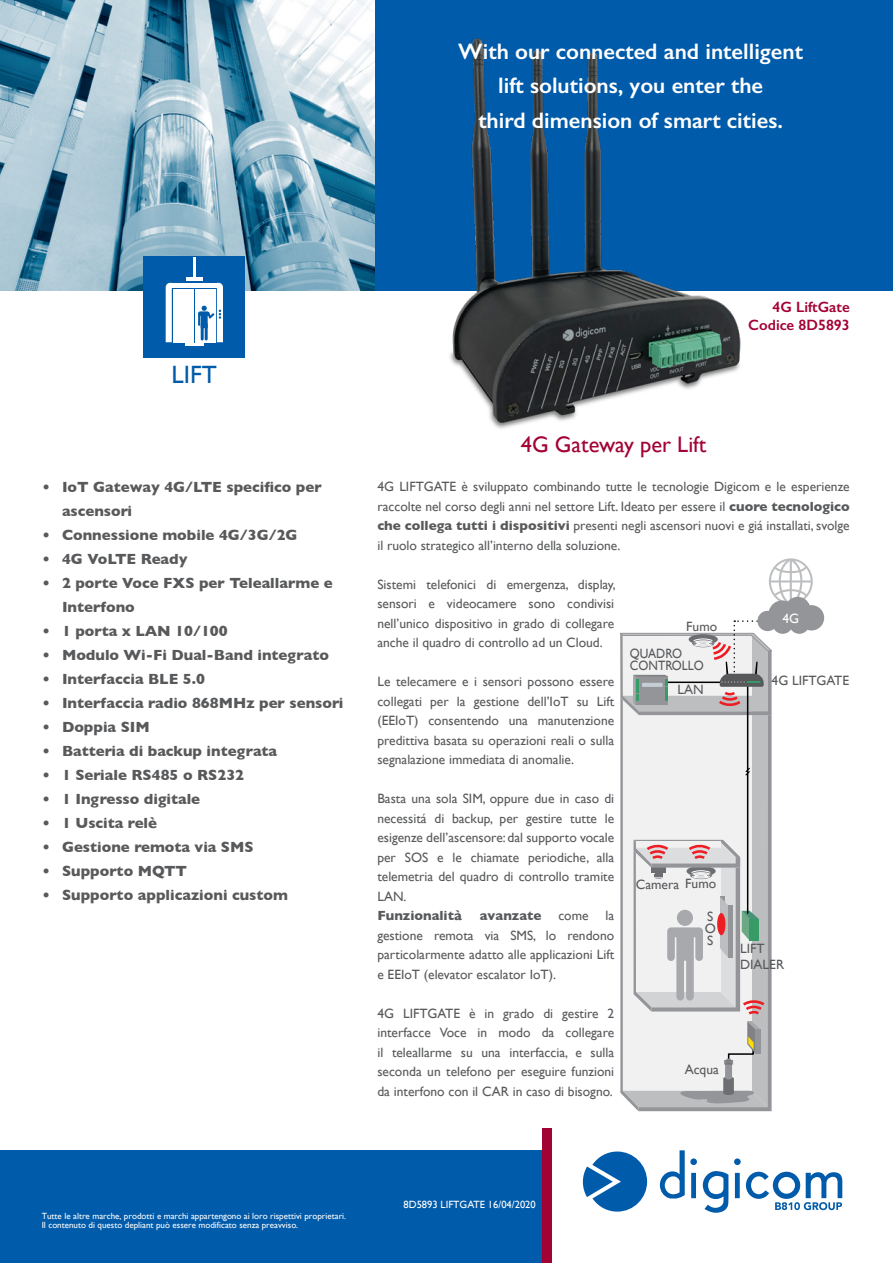
<style>
.page{position:relative;width:893px;height:1263px;background:#fff}
.page>*{position:absolute;margin:0;border:0;box-sizing:border-box;transform-origin:0 0}
.t1{font:25.05px "Gill Sans";color:#005baa}
.t2{font:600 22.5px/34.5px "Gill Sans";color:#fff;text-align:center}
.t3{font:22.5px "Gill Sans";color:#a30234}
.t4{font:700 15px/24px "Gill Sans";color:#58595b}
.t5{font:600 15px/18px "Gill Sans";color:#a30234;text-align:right}
.t6{font:13.5px/19.5px "Gill Sans";color:#58595b;text-align:justify}
.t7{font:700 13.5px "Gill Sans";color:#58595b}
.t8{font:13.5px/12px "Gill Sans";color:#58595b;scale:.9 1}
.t9{font:13.5px "Gill Sans";color:#fff}
.t10{font:10.5px "Gill Sans";color:#fff}
.t11{font:9px/9px "Gill Sans";color:#fff}
.s1{font-weight:700}
</style>
<div class="page">
<div style="left:0;top:1150px;width:543px;height:113px;background:#005baa"></div>
<div style="left:543px;top:1128px;width:9px;height:135px;background:#a30234"></div>
<svg style="left:583px;top:1151px;width:64px;height:60px"></svg>
<svg style="left:660px;top:1150px;width:37px;height:49px"></svg>
<svg style="left:703px;top:1171px;width:25px;height:42px"></svg>
<svg style="left:734px;top:1158px;width:108px;height:52px"></svg>
<svg style="left:620px;top:558px;width:204px;height:553px"></svg>
<img style="left:0;top:0;width:376px;height:291px">
<div style="left:143px;top:257px;width:102px;height:101px;background:#005baa"></div>
<hr style="left:193px;top:257px;width:3px;height:21px;background:#fff">
<div style="left:171px;top:283px;width:47px;height:5px;background:#fff"></div>
<div style="left:173px;top:289px;width:21px;height:53px;background:#fff"></div>
<svg style="left:166px;top:283px;width:6px;height:59px"></svg>
<hr style="left:187px;top:278px;width:16px;height:3px;background:#fff">
<svg style="left:185px;top:283px;width:38px;height:63px"></svg>
<div style="left:376px;top:0;width:517px;height:291px;background:#005baa"></div>
<img style="left:450px;top:38px;width:291px;height:391px">
<h2 class="t2" style="left:458px;top:34px;width:346px">With our connected and intelligent lift solutions, you enter the<br>third dimension of smart cities.</h2>
<h1 class="t1" style="left:171px;top:360px;width:47px">LIFT</h1>
<p class="t4" style="left:62px;top:474px;width:261px;text-indent:-20px">• IoT Gateway 4G/LTE specifico per ascensori</p>
<p class="t4" style="left:43px;top:522px;width:257px">• Connessione mobile 4G/3G/2G</p>
<p class="t4" style="left:43px;top:546px;width:146px">• 4G VoLTE Ready</p>
<p class="t4" style="left:62px;top:570px;width:272px;text-indent:-20px">• 2 porte Voce FXS per Teleallarme e<br>Interfono</p>
<p class="t4" style="left:43px;top:618px;width:187px">• 1 porta x LAN 10/100</p>
<p class="t4" style="left:43px;top:642px;width:288px">• Modulo Wi-Fi Dual-Band integrato</p>
<p class="t4" style="left:43px;top:666px;width:164px">• Interfaccia BLE 5.0</p>
<p class="t4" style="left:43px;top:690px;width:302px">• Interfaccia radio 868MHz per sensori</p>
<p class="t4" style="left:43px;top:714px;width:109px">• Doppia SIM</p>
<p class="t4" style="left:43px;top:738px;width:236px">• Batteria di backup integrata</p>
<p class="t4" style="left:43px;top:762px;width:203px">• 1 Seriale RS485 o RS232</p>
<p class="t4" style="left:43px;top:786px;width:159px">• 1 Ingresso digitale</p>
<p class="t4" style="left:43px;top:810px;width:116px">• 1 Uscita relè</p>
<p class="t4" style="left:43px;top:834px;width:213px">• Gestione remota via SMS</p>
<p class="t4" style="left:43px;top:858px;width:146px">• Supporto MQTT</p>
<p class="t4" style="left:43px;top:882px;width:247px">• Supporto applicazioni custom</p>
<p class="t5" style="left:748px;top:297px;width:103px">4G LiftGate<br>Codice 8D5893</p>
<h2 class="t3" style="left:521px;top:431px;width:187px">4G Gateway per Lift</h2>
<p class="t6" style="left:377px;top:477px;width:474px">4G LIFTGATE è sviluppato combinando tutte le tecnologie Digicom e le esperienze raccolte nel corso degli anni nel settore Lift. Ideato per essere il <span class="s1">cuore tecnologico che collega tutti i dispositivi</span> presenti negli ascensori nuovi e giá installati, svolge il ruolo strategico all’interno della soluzione.</p>
<p class="t6" style="left:377px;top:574px;width:240px">Sistemi telefonici di emergenza, display, sensori e videocamere sono condivisi nell’unico dispositivo in grado di collegare anche il quadro di controllo ad un Cloud.</p>
<p class="t6" style="left:377px;top:672px;width:238px">Le telecamere e i sensori possono essere collegati per la gestione dell’IoT su Lift (EEIoT) consentendo una manutenzione predittiva basata su operazioni reali o sulla segnalazione immediata di anomalie.</p>
<p class="t6" style="left:377px;top:789px;width:238px">Basta una sola SIM, oppure due in caso di necessitá di backup, per gestire tutte le esigenze dell’ascensore: dal supporto vocale per SOS e le chiamate periodiche, alla telemetria del quadro di controllo tramite LAN.</p>
<p class="t7" style="left:377px;top:905px;width:86px">Funzionalità</p>
<p class="t7" style="left:480px;top:905px;width:63px">avanzate</p>
<p class="t6" style="left:558px;top:906px;width:32px">come</p>
<p class="t9" style="left:782px;top:610px;width:18px">4G</p>
<p class="t6" style="left:686px;top:616px;width:32px">Fumo</p>
<p class="t8" style="left:630px;top:647px;width:84px">QUADRO<br>CONTROLLO</p>
<p class="t6" style="left:772px;top:670px;width:79px">4G LIFTGATE</p>
<p class="t6" style="left:677px;top:679px;width:28px">LAN</p>
<p class="t6" style="left:685px;top:874px;width:32px">Fumo</p>
<p class="t6" style="left:636px;top:874px;width:45px">Camera</p>
<p class="t6" style="left:377px;top:906px;width:238px;text-indent:228px">la gestione remota via SMS, lo rendono particolarmente adatto alle applicazioni Lift e EEIoT (elevator escalator IoT).</p>
<p class="t6" style="left:377px;top:1003px;width:238px">4G LIFTGATE è in grado di gestire 2 interfacce Voce in modo da collegare il teleallarme su una interfaccia, e sulla seconda un telefono per eseguire funzioni da interfono con il CAR in caso di bisogno.</p>
<p class="t6" style="left:705px;top:910px;width:12px;line-height:12.1px;text-align:left">S<br>O<br>S</p>
<p class="t6" style="left:740px;top:940px;width:46px;line-height:16px">LIFT<br>DIALER</p>
<p class="t6" style="left:685px;top:1059px;width:36px">Acqua</p>
<p class="t11" style="left:42px;top:1211px;width:306px">Tutte le altre marche, prodotti e marchi appartengono ai loro rispettivi proprietari.<br>Il contenuto di questo depliant può essere modificato senza preavviso.</p>
<p class="t10" style="left:404px;top:1198px;width:134px">8D5893 LIFTGATE 16/04/2020</p>
</div>
